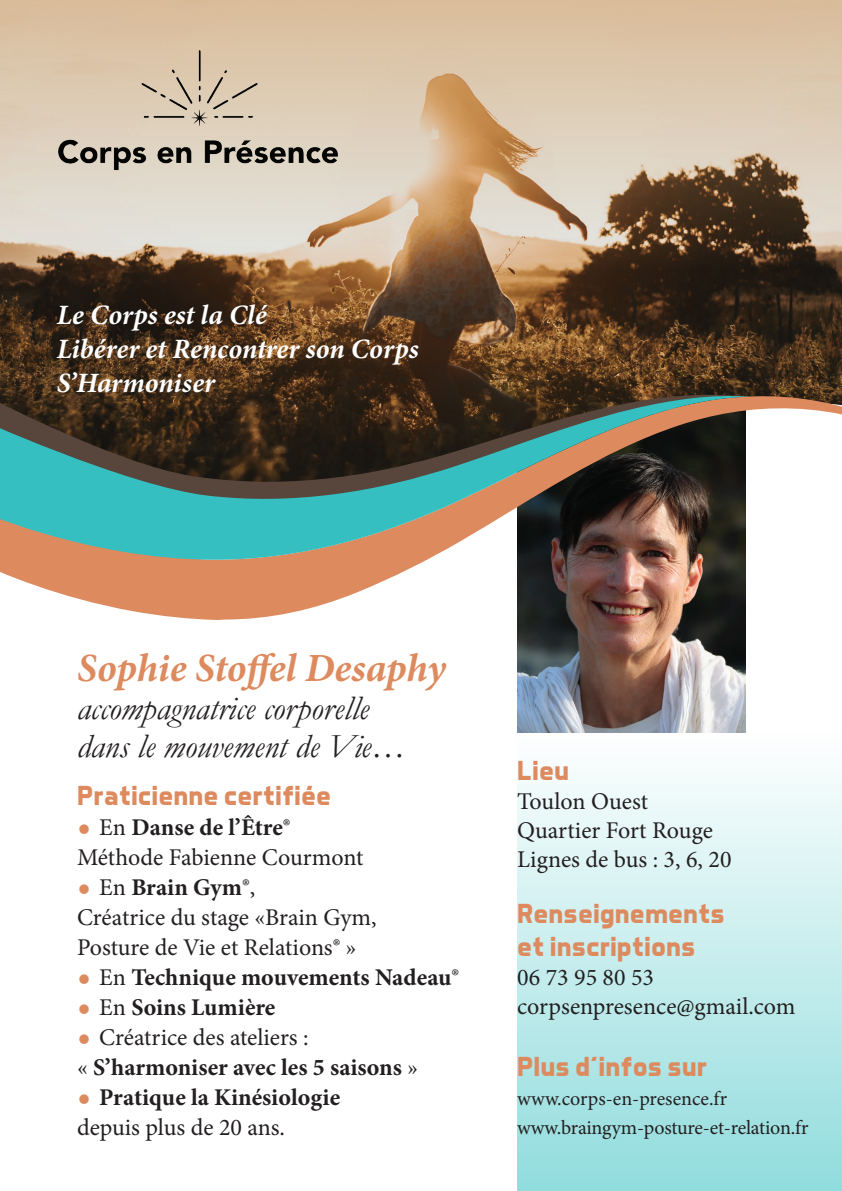
<style>
.page{position:relative;width:842px;height:1191px;background:#fff}
.page>*{position:absolute;margin:0;border:0;box-sizing:border-box;transform-origin:0 0}
.t1{font:italic 700 40px "Minion Pro";letter-spacing:-.005em;color:#dd8a5e}
.t2{font:italic 34px/38px "Garamond";color:#231f20}
.t3{font:700 28px/33.6px "Aero Matics";color:#dd8a5e}
.t4{font:italic 700 28px/33.6px "Minion Pro";color:#fff}
.t5{font:24px/30px "Minion Pro";color:#231f20}
.t6{font:700 24px/30px "Minion Pro";color:#231f20}
.t7{font:20px/28.8px "Minion Pro";letter-spacing:-.005em;color:#231f20}
.s1{font-size:36px;color:#dd8a5e}
.s2{font-weight:700}
.s3{font-weight:400;font-size:36px;color:#dd8a5e}
.s4{font-weight:400}
</style>
<div class="page">
<div style="left:517px;top:732px;width:325px;height:459px;background:linear-gradient(to bottom,#fefefe,#91dcdd)"></div>
<img style="left:517px;top:675px;width:229px;height:57px">
<img style="left:517px;top:620px;width:229px;height:55px">
<img style="left:0;top:272px;width:842px;height:114px">
<svg style="left:0;top:0;width:842px;height:272px;background:#c8b299"></svg>
<svg style="left:0;top:386px;width:842px;height:234px"></svg>
<svg style="left:0;top:389px;width:738px;height:6px;background:#3e2a18"></svg>
<svg style="left:0;top:395px;width:750px;height:165px;background:#50665b"></svg>
<img style="left:50px;top:40px;width:297px;height:138px">
<p class="t4" style="left:57px;top:298px;width:364px">Le Corps est la Clé<br>Libérer et Rencontrer son Corps<br>S’Harmoniser</p>
<h1 class="t1" style="left:77px;top:640px;width:370px">Sophie Stoffel Desaphy</h1>
<h2 class="t2" style="left:77px;top:689px;width:330px">accompagnatrice corporelle dans le mouvement de Vie…</h2>
<p class="t3" style="left:77px;top:778px;width:256px">Praticienne certifiée</p>
<p class="t5" style="left:77px;top:813px;width:288px"><span class="s1">•</span> En <span class="s2">Danse de l’Être</span>®<br>Méthode Fabienne Courmont</p>
<p class="t5" style="left:77px;top:873px;width:301px"><span class="s1">•</span> En <span class="s2">Brain Gym</span>®,<br>Créatrice du stage «Brain Gym,<br>Posture de Vie et Relations® »</p>
<p class="t6" style="left:77px;top:962px;width:384px"><span class="s3">•</span> <span class="s4">En</span> Technique mouvements Nadeau<span class="s4">®</span></p>
<p class="t6" style="left:77px;top:992px;width:200px"><span class="s3">•</span> <span class="s4">En</span> Soins Lumière</p>
<p class="t6" style="left:77px;top:1022px;width:343px"><span class="s3">•</span> <span class="s4">Créatrice des ateliers :<br>«</span> S’harmoniser avec les 5 saisons <span class="s4">»</span></p>
<p class="t6" style="left:77px;top:1082px;width:265px"><span class="s3">•</span> Pratique la Kinésiologie <span class="s4">depuis plus de 20 ans.</span></p>
<p class="t3" style="left:517px;top:753px;width:53px">Lieu</p>
<p class="t5" style="left:517px;top:787px;width:216px;line-height:28.8px">Toulon Ouest<br>Quartier Fort Rouge<br>Lignes de bus : 3, 6, 20</p>
<p class="t3" style="left:517px;top:896px;width:209px">Renseignements et inscriptions</p>
<p class="t5" style="left:517px;top:963px;width:280px;line-height:28.8px">06 73 95 80 53 corpsenpresence@gmail.com</p>
<p class="t3" style="left:517px;top:1049px;width:192px">Plus d’infos sur</p>
<p class="t7" style="left:517px;top:1084px;width:293px">www.corps-en-presence.fr www.braingym-posture-et-relation.fr</p>
</div>
